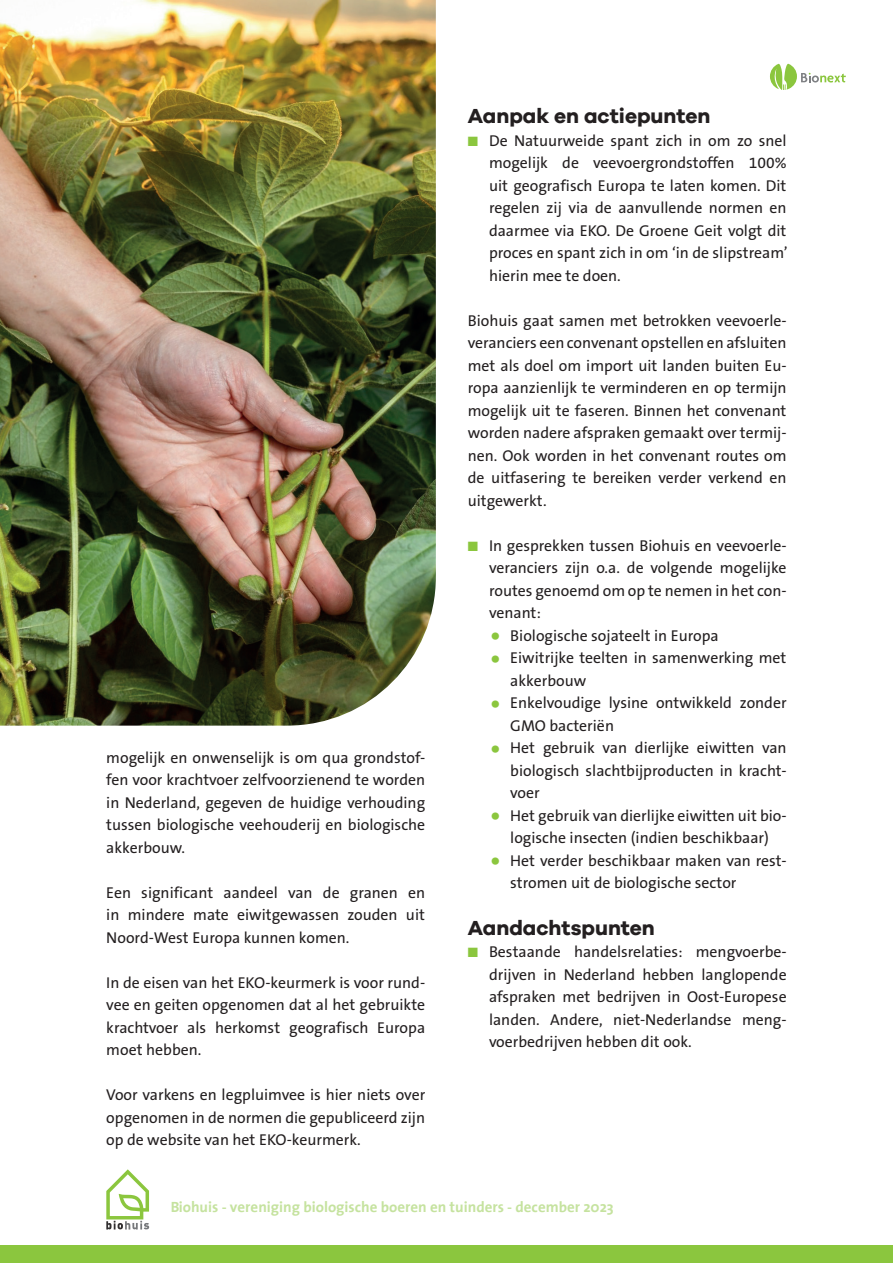
<style>
.page{position:relative;width:893px;height:1263px;background:#fff}
.page>*{position:absolute;margin:0;border:0;box-sizing:border-box;transform-origin:0 0}
.t1{font:700 21px "Galano Grotesque";color:#231f20}
.t2{font:15.75px/22.5px "The Sans B5 Plain";color:#231f20;text-align:justify}
.t3{font:700 15px "The Sans";color:#8bc63e}
.s1{color:#8bc63e}
.s2{font-size:30px;color:#8bc63e}
</style>
<div class="page">
<div style="left:0;top:1246px;width:893px;height:17px;background:#8bc63e"></div>
<svg style="left:770px;top:64px;width:76px;height:26px"></svg>
<img style="left:0;top:0;width:436px;height:726px">
<svg style="left:106px;top:1169px;width:43px;height:61px"></svg>
<p class="t2" style="left:106px;top:747px;width:320px">mogelijk en onwenselijk is om qua grondstof&shy;fen voor krachtvoer zelfvoorzienend te worden in Nederland, gegeven de huidige verhouding tussen biologische veehouderij en biologische akkerbouw.</p>
<p class="t2" style="left:106px;top:882px;width:320px">Een significant aandeel van de granen en in mindere mate eiwitgewassen zouden uit Noord-West Europa kunnen komen.</p>
<p class="t2" style="left:106px;top:972px;width:320px">In de eisen van het EKO-keurmerk is voor rund&shy;vee en geiten opgenomen dat al het gebruikte krachtvoer als herkomst geografisch Europa moet hebben.</p>
<p class="t2" style="left:106px;top:1084px;width:320px">Voor varkens en legpluimvee is hier niets over opgenomen in de normen die gepubliceerd zijn op de website van het EKO-keurmerk.</p>
<h1 class="t1" style="left:468px;top:103px;width:244px">Aanpak en actiepunten</h1>
<p class="t2" style="left:489px;top:130px;width:300px;text-indent:-21px"><span class="s1">■</span> De Natuurweide spant zich in om zo snel mogelijk de veevoergrondstoffen 100% uit geografisch Europa te laten komen. Dit regelen zij via de aanvullende normen en daarmee via EKO. De Groene Geit volgt dit proces en spant zich in om ‘in de slipstream’ hierin mee te doen.</p>
<p class="t2" style="left:468px;top:310px;width:320px">Biohuis gaat samen met betrokken veevoerle&shy;veranciers een convenant opstellen en afsluiten met als doel om import uit landen buiten Eu&shy;ropa aanzienlijk te verminderen en op termijn mogelijk uit te faseren. Binnen het convenant worden nadere afspraken gemaakt over termij&shy;nen. Ook worden in het convenant routes om de uitfasering te bereiken verder verkend en uitgewerkt.</p>
<p class="t2" style="left:489px;top:535px;width:299px;text-indent:-21px"><span class="s1">■</span> In gesprekken tussen Biohuis en veevoerle&shy;veranciers zijn o.a. de volgende mogelijke routes genoemd om op te nemen in het con&shy;venant:</p>
<p class="t2" style="left:489px;top:625px;width:231px"><span class="s2">•</span> Biologische sojateelt in Europa</p>
<p class="t2" style="left:510px;top:647px;width:278px;text-indent:-21px"><span class="s2">•</span> Eiwitrijke teelten in samenwerking met akkerbouw</p>
<p class="t2" style="left:510px;top:692px;width:278px;text-indent:-21px"><span class="s2">•</span> Enkelvoudige lysine ontwikkeld zonder<br>GMO bacteriën</p>
<p class="t2" style="left:510px;top:737px;width:278px;text-indent:-21px"><span class="s2">•</span> Het gebruik van dierlijke eiwitten van biologisch slachtbijproducten in kracht&shy;voer</p>
<p class="t2" style="left:489px;top:805px;width:299px;text-align:center"><span class="s2">•</span> Het gebruik van dierlijke eiwitten uit bio&shy;logische insecten (indien beschikbaar)</p>
<p class="t2" style="left:510px;top:850px;width:278px;text-indent:-21px"><span class="s2">•</span> Het verder beschikbaar maken van rest&shy;stromen uit de biologische sector</p>
<h1 class="t1" style="left:468px;top:914px;width:189px">Aandachtspunten</h1>
<p class="t2" style="left:489px;top:941px;width:299px;text-indent:-21px"><span class="s1">■</span> Bestaande handelsrelaties: mengvoerbe&shy;drijven in Nederland hebben langlopende afspraken met bedrijven in Oost-Europese landen. Andere, niet-Nederlandse meng&shy;voerbedrijven hebben dit ook.</p>
<p class="t3" style="left:170px;top:1194px;width:445px">Biohuis - vereniging biologische boeren en tuinders - december 2023</p>
</div>
